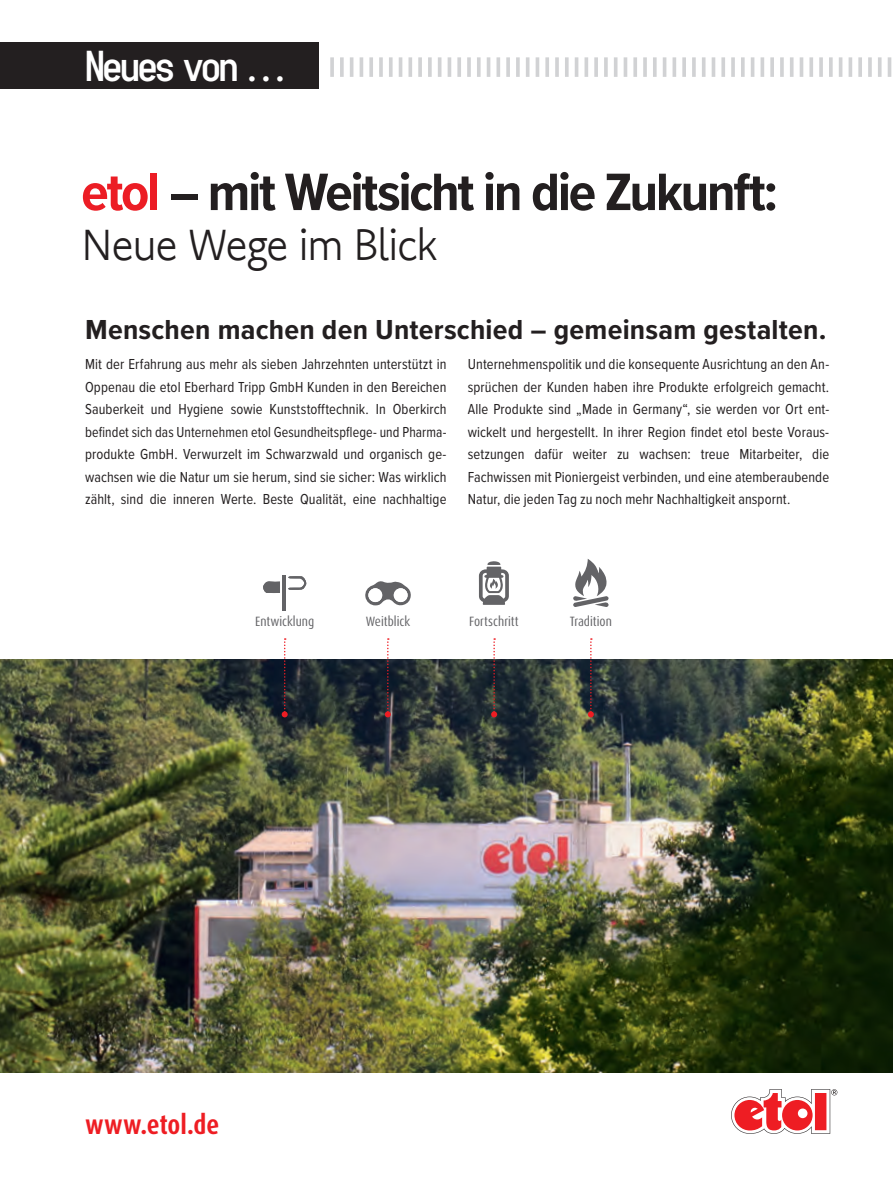
<style>
.page{position:relative;width:893px;height:1191px;background:#fff}
.page>*{position:absolute;margin:0;border:0;box-sizing:border-box;transform-origin:0 0}
.t1{font:700 54.6px "Proxima Nova Cond";letter-spacing:-.04em;color:#231f20;scale:1.05 1}
.t2{font:45px "Motor";letter-spacing:-.05em;color:#fff}
.t3{font:300 43.95px "Komet";letter-spacing:-.05em;color:#231f20}
.t4{font:700 28.5px "Proxima Nova Cond";letter-spacing:.005em;color:#231f20;scale:1.08 1}
.t5{font:700 condensed 27px "Dax Pro";color:#ee1d23}
.t6{font:15px/22.5px "Proxima Nova Cond";letter-spacing:.005em;color:#231f20;text-align:justify}
.t7{font:condensed 13.5px "Dax Pro";color:#636366}
.s1{color:#ec1d25}
</style>
<div class="page">
<div style="left:0;top:43px;width:319px;height:46px;background:#231f20"></div>
<hr style="left:330px;top:57px;width:4px;height:20px;background:#d1d2d4">
<svg style="left:340px;top:57px;width:4px;height:20px"></svg>
<hr style="left:350px;top:57px;width:3px;height:20px;background:#d1d2d4">
<hr style="left:360px;top:57px;width:3px;height:20px;background:#d1d2d4">
<svg style="left:369px;top:57px;width:4px;height:20px"></svg>
<hr style="left:379px;top:57px;width:4px;height:20px;background:#d8d9da">
<svg style="left:389px;top:57px;width:4px;height:20px"></svg>
<hr style="left:399px;top:57px;width:3px;height:20px;background:#d1d2d4">
<svg style="left:408px;top:57px;width:4px;height:20px"></svg>
<hr style="left:418px;top:57px;width:4px;height:20px;background:#d1d2d4">
<hr style="left:428px;top:57px;width:4px;height:20px;background:#d1d2d4">
<hr style="left:438px;top:57px;width:3px;height:20px;background:#d1d2d4">
<hr style="left:448px;top:57px;width:3px;height:20px;background:#d1d2d4">
<svg style="left:457px;top:57px;width:4px;height:20px"></svg>
<hr style="left:467px;top:57px;width:4px;height:20px;background:#d8d9db">
<svg style="left:477px;top:57px;width:4px;height:20px"></svg>
<hr style="left:487px;top:57px;width:3px;height:20px;background:#d1d2d4">
<svg style="left:496px;top:57px;width:4px;height:20px"></svg>
<hr style="left:506px;top:57px;width:4px;height:20px;background:#d1d2d4">
<hr style="left:516px;top:57px;width:4px;height:20px;background:#d1d2d4">
<hr style="left:526px;top:57px;width:3px;height:20px;background:#d1d2d4">
<hr style="left:536px;top:57px;width:3px;height:20px;background:#d1d2d4">
<svg style="left:545px;top:57px;width:4px;height:20px"></svg>
<hr style="left:555px;top:57px;width:4px;height:20px;background:#d8d8da">
<svg style="left:565px;top:57px;width:4px;height:20px"></svg>
<hr style="left:575px;top:57px;width:3px;height:20px;background:#d1d2d4">
<svg style="left:584px;top:57px;width:4px;height:20px"></svg>
<svg style="left:594px;top:57px;width:4px;height:20px"></svg>
<hr style="left:604px;top:57px;width:4px;height:20px;background:#d1d2d4">
<hr style="left:614px;top:57px;width:3px;height:20px;background:#d1d2d4">
<hr style="left:624px;top:57px;width:3px;height:20px;background:#d1d2d4">
<svg style="left:633px;top:57px;width:4px;height:20px"></svg>
<hr style="left:643px;top:57px;width:4px;height:20px;background:#d1d2d4">
<svg style="left:653px;top:57px;width:4px;height:20px"></svg>
<hr style="left:663px;top:57px;width:3px;height:20px;background:#d1d2d4">
<svg style="left:672px;top:57px;width:4px;height:20px"></svg>
<svg style="left:682px;top:57px;width:4px;height:20px"></svg>
<hr style="left:692px;top:57px;width:4px;height:20px;background:#d1d2d4">
<hr style="left:702px;top:57px;width:3px;height:20px;background:#d1d2d4">
<hr style="left:712px;top:57px;width:3px;height:20px;background:#d1d2d4">
<svg style="left:721px;top:57px;width:4px;height:20px"></svg>
<hr style="left:731px;top:57px;width:4px;height:20px;background:#d1d2d4">
<svg style="left:741px;top:57px;width:4px;height:20px"></svg>
<hr style="left:751px;top:57px;width:3px;height:20px;background:#d1d2d4">
<svg style="left:760px;top:57px;width:4px;height:20px"></svg>
<svg style="left:770px;top:57px;width:4px;height:20px"></svg>
<hr style="left:780px;top:57px;width:4px;height:20px;background:#d1d2d4">
<hr style="left:790px;top:57px;width:3px;height:20px;background:#d1d2d4">
<hr style="left:800px;top:57px;width:3px;height:20px;background:#d1d2d4">
<svg style="left:809px;top:57px;width:4px;height:20px"></svg>
<hr style="left:819px;top:57px;width:4px;height:20px;background:#d1d2d4">
<svg style="left:829px;top:57px;width:4px;height:20px"></svg>
<hr style="left:839px;top:57px;width:3px;height:20px;background:#d1d2d4">
<hr style="left:849px;top:57px;width:3px;height:20px;background:#d1d2d4">
<svg style="left:858px;top:57px;width:4px;height:20px"></svg>
<hr style="left:868px;top:57px;width:4px;height:20px;background:#d1d2d4">
<hr style="left:878px;top:57px;width:3px;height:20px;background:#d1d2d4">
<hr style="left:888px;top:57px;width:3px;height:20px;background:#d1d2d4">
<img style="left:0;top:659px;width:893px;height:413px">
<svg style="left:731px;top:1089px;width:106px;height:44px"></svg>
<svg style="left:263px;top:581px;width:17px;height:12px"></svg>
<hr style="left:282px;top:575px;width:4px;height:35px;background:#636366">
<svg style="left:288px;top:576px;width:19px;height:14px"></svg>
<svg style="left:365px;top:581px;width:46px;height:25px"></svg>
<div style="left:394px;top:588px;width:14px;height:14px;background:#fff;border-radius:50%"></div>
<div style="left:368px;top:588px;width:14px;height:14px;background:#fff;border-radius:50%"></div>
<svg style="left:588px;top:638px;width:6px;height:79px"></svg>
<svg style="left:491px;top:638px;width:6px;height:79px"></svg>
<svg style="left:385px;top:638px;width:6px;height:79px"></svg>
<svg style="left:282px;top:638px;width:6px;height:79px"></svg>
<svg style="left:573px;top:559px;width:36px;height:48px"></svg>
<svg style="left:479px;top:561px;width:30px;height:44px"></svg>
<h2 class="t2" style="left:85px;top:40px;width:206px">Neues von ...</h2>
<h1 class="t1" style="left:81px;top:152px;width:665px"><span class="s1">etol</span> – mit Weitsicht in die Zukunft:</h1>
<h3 class="t3" style="left:81px;top:216px;width:358px">Neue Wege im Blick</h3>
<h3 class="t4" style="left:85px;top:308px;width:688px">Menschen machen den Unterschied – gemeinsam gestalten.</h3>
<p class="t6" style="left:85px;top:352px;width:363px">Mit der Erfahrung aus mehr als sieben Jahrzehnten unterstützt in Oppenau die etol Eberhard Tripp GmbH Kunden in den Bereichen Sauberkeit und Hygiene sowie Kunststofftechnik. In Oberkirch befindet sich das Unternehmen etol Gesundheitspflege- und Pharma&shy;produkte GmbH. Verwurzelt im Schwarzwald und organisch ge&shy;wachsen wie die Natur um sie herum, sind sie sicher: Was wirklich zählt, sind die inneren Werte. Beste Qualität, eine nachhaltige</p>
<p class="t6" style="left:468px;top:352px;width:363px">Unternehmenspolitik und die konsequente Ausrichtung an den An&shy;sprüchen der Kunden haben ihre Produkte erfolgreich gemacht.<br>Alle Produkte sind „Made in Germany“, sie werden vor Ort ent&shy;wickelt und hergestellt. In ihrer Region findet etol beste Voraus&shy;setzungen dafür weiter zu wachsen: treue Mitarbeiter, die Fachwissen mit Pioniergeist verbinden, und eine atemberaubende Natur, die jeden Tag zu noch mehr Nachhaltigkeit anspornt.</p>
<p class="t7" style="left:255px;top:612px;width:61px">Entwicklung</p>
<p class="t7" style="left:366px;top:613px;width:46px">Weitblick</p>
<p class="t7" style="left:469px;top:613px;width:51px">Fortschritt</p>
<p class="t7" style="left:570px;top:613px;width:44px">Tradition</p>
<h3 class="t5" style="left:85px;top:1107px;width:136px">www.etol.de</h3>
</div>
